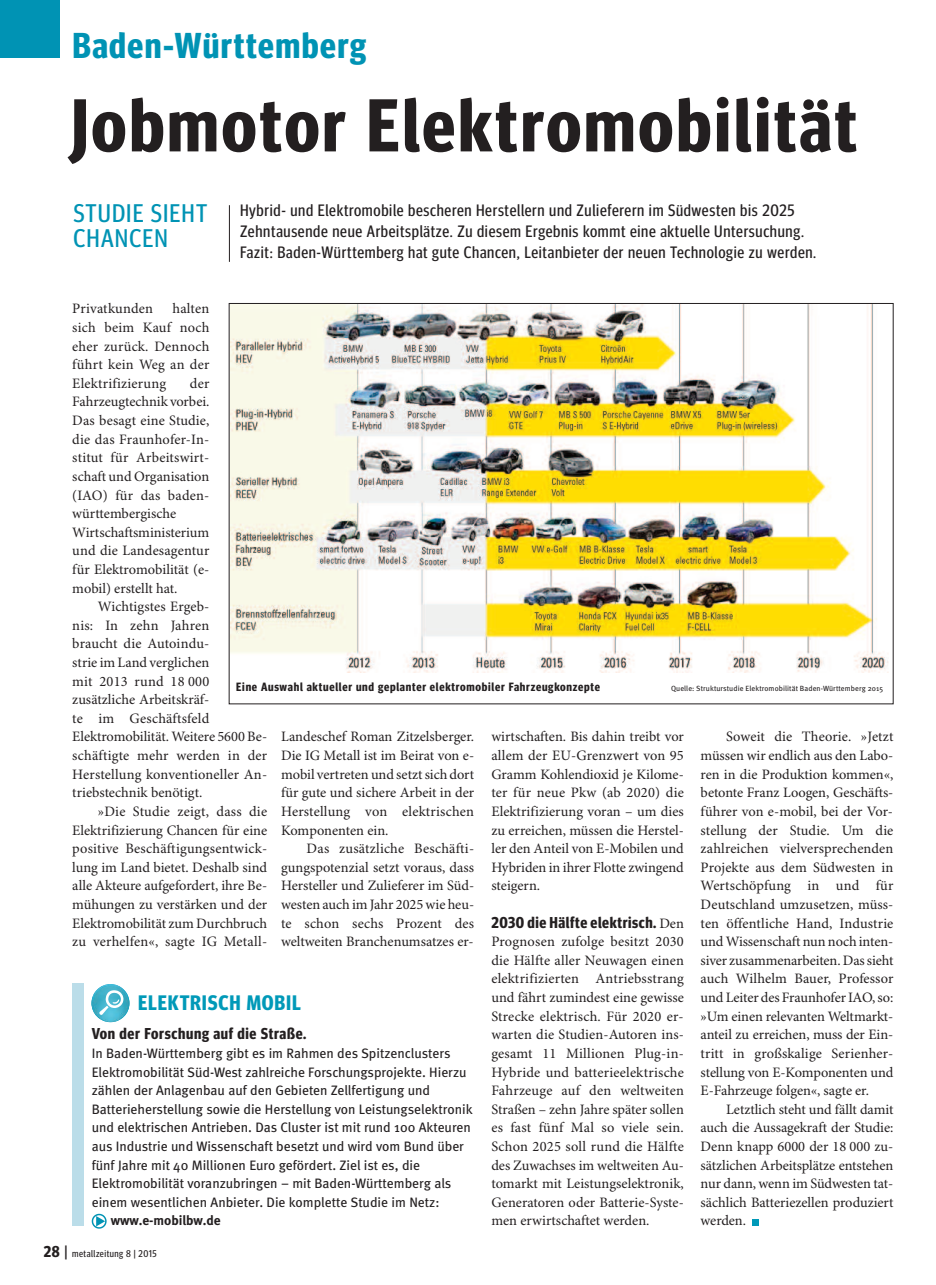
<style>
.page{position:relative;width:936px;height:1285px;background:#fff}
.page>*{position:absolute;margin:0;border:0;box-sizing:border-box;transform-origin:0 0}
.t1{font:700 74.7px "Meta Headline Cond OT";letter-spacing:.04em;color:#231f20}
.t2{font:700 36px "Meta Headline Cond OT";letter-spacing:.04em;color:#0093b4}
.t3{font:25.5px/25.5px "Meta Headline Cond OT";letter-spacing:.045em;color:#0093b4}
.t4{font:700 21px "Meta Headline Cond OT";letter-spacing:.04em;color:#0099b8}
.t5{font:16.5px/21px "Meta Headline Cond OT";letter-spacing:.04em;color:#231f20}
.t6{font:700 15.75px "Meta Headline Cond OT";letter-spacing:.035em;color:#231f20}
.t7{font:14.4px/18.6px "Minion Pro";color:#231f20;text-align:justify}
.t8{font:13.65px/18.6px "Meta";color:#231f20}
.t9{font:700 13.5px "Meta";letter-spacing:-.005em;color:#231f20}
.t10{font:700 12px "Meta Headline Cond OT";letter-spacing:.06em;color:#231f20}
.t11{font:9.75px "Meta Headline Cond OT";letter-spacing:.05em;color:#231f20}
.t12{font:7.5px "Meta";letter-spacing:.015em;color:#231f20}
.s1{font-family:"Minion Pro";font-weight:400;font-size:14.4px}
.s2{font-weight:700;font-size:15.75px}
.s3{font-size:15.75px}
</style>
<div class="page">
<div style="left:0;top:0;width:60px;height:58px;background:#0093b4"></div>
<hr style="left:229px;top:205px;width:1px;height:57px;background:#231f20">
<svg style="left:92px;top:1213px;width:15px;height:15px"></svg>
<div style="left:72px;top:982px;width:12px;height:243px;background:#bbdde9"></div>
<img style="left:91px;top:983px;width:38px;height:38px;border-radius:50%">
<svg style="left:99px;top:990px;width:24px;height:24px"></svg>
<div style="left:752px;top:1218px;width:7px;height:7px;background:#0099b8"></div>
<img style="left:231px;top:305px;width:657px;height:367px">
<h2 class="t2" style="left:72px;top:33px;width:295px">Baden-Württemberg</h2>
<h1 class="t1" style="left:71px;top:99px;width:787px">Jobmotor Elektromobilität</h1>
<h3 class="t3" style="left:73px;top:202px;width:135px">STUDIE SIEHT<br>CHANCEN</h3>
<p class="t5" style="left:240px;top:201px;width:577px">Hybrid- und Elektromobile bescheren Herstellern und Zulieferern im Südwesten bis 2025<br>Zehntausende neue Arbeitsplätze. Zu diesem Ergebnis kommt eine aktuelle Untersuchung.<br>Fazit: Baden-Württemberg hat gute Chancen, Leitanbieter der neuen Technologie zu werden.</p>
<p class="t7" style="left:72px;top:301px;width:138px;text-indent:100px">halten sich beim Kauf noch eher zurück. Dennoch führt kein Weg an der Elektrifizierung</p>
<p class="t7" style="left:72px;top:301px;width:82px">Privatkunden</p>
<p class="t7" style="left:72px;top:375px;width:138px;text-align:left;text-indent:117px">der<br>Fahrzeugtechnik vorbei.<br>Das besagt eine Studie, die das Fraunhofer-In&shy;stitut für Arbeitswirt&shy;schaft und Organisation (IAO) für das baden&shy;württembergische<br>Wirtschaftsministerium und die Landesagentur für Elektromobilität (e&shy;mobil) erstellt hat.</p>
<p class="t7" style="left:72px;top:598px;width:196px;text-align:left;text-indent:26px">Wichtigstes Ergeb-<br>nis: In zehn Jahren<br>braucht die Autoindu-<br>strie im Land verglichen<br>mit 2013 rund 18 000 zusätzliche Arbeitskräf-<br>te im Geschäftsfeld<br>Elektromobilität. Weitere 5600 Be&shy;schäftigte mehr werden in der<br>Herstellung konventioneller An&shy;triebstechnik benötigt.</p>
<p class="t7" style="left:72px;top:803px;width:196px;text-indent:26px">»Die Studie zeigt, dass die Elektrifizierung Chancen für eine positive Beschäftigungsentwick&shy;lung im Land bietet. Deshalb sind alle Akteure aufgefordert, ihre Be&shy;mühungen zu verstärken und der Elektromobilität zum Durchbruch zu verhelfen«, sagte IG Metall-</p>
<p class="t10" style="left:236px;top:682px;width:365px">Eine Auswahl aktueller und geplanter elektromobiler Fahrzeugkonzepte</p>
<p class="t12" style="left:671px;top:685px;width:213px">Quelle: Strukturstudie Elektromobilität Baden-Württemberg 2015</p>
<p class="t7" style="left:281px;top:728px;width:194px">Landeschef Roman Zitzelsberger.<br>Die IG Metall ist im Beirat von e&shy;mobil vertreten und setzt sich dort für gute und sichere Arbeit in der Herstellung von elektrischen Komponenten ein.</p>
<p class="t7" style="left:281px;top:840px;width:194px;text-indent:26px">Das zusätzliche Beschäfti&shy;gungspotenzial setzt voraus, dass Hersteller und Zulieferer im Süd&shy;westen auch im Jahr 2025 wie heu&shy;te schon sechs Prozent des weltweiten Branchenumsatzes er-</p>
<p class="t7" style="left:700px;top:728px;width:194px;text-indent:26px">Soweit die Theorie. »Jetzt müssen wir endlich aus den Labo&shy;ren in die Produktion kommen«, betonte Franz Loogen, Geschäfts&shy;führer von e-mobil, bei der Vor&shy;stellung der Studie. Um die zahlreichen vielversprechenden Projekte aus dem Südwesten in Wertschöpfung in und für Deutschland umzusetzen, müss&shy;ten öffentliche Hand, Industrie undWissenschaft nun noch inten&shy;siver zusammenarbeiten. Das sieht auch Wilhelm Bauer, Professor und Leiter des Fraunhofer IAO, so: »Um einen relevanten Weltmarkt&shy;anteil zu erreichen, muss der Ein&shy;tritt in großskalige Serienher&shy;stellung von E-Komponenten und E-Fahrzeuge folgen«, sagte er.</p>
<p class="t7" style="left:700px;top:1100px;width:194px;text-indent:26px">Letztlich steht und fällt damit auch die Aussagekraft der Studie:<br>Denn knapp 6000 der 18 000 zu&shy;sätzlichen Arbeitsplätze entstehen nur dann, wenn im Südwesten tat&shy;sächlich Batteriezellen produziert werden.</p>
<p class="t7" style="left:491px;top:728px;width:194px">wirtschaften. Bis dahin treibt vor allem der EU-Grenzwert von 95<br>Gramm Kohlendioxid je Kilome&shy;ter für neue Pkw (ab 2020) die Elektrifizierung voran – um dies zu erreichen, müssen die Herstel&shy;ler den Anteil von E-Mobilen und Hybriden in ihrer Flotte zwingend steigern.</p>
<p class="t6" style="left:491px;top:916px;width:194px">2030 die Hälfte elektrisch. <span class="s1">Den</span></p>
<p class="t7" style="left:491px;top:933px;width:194px">Prognosen zufolge besitzt 2030 die Hälfte aller Neuwagen einen elektrifizierten Antriebsstrang und fährt zumindest eine gewisse Strecke elektrisch. Für 2020 er&shy;warten die Studien-Autoren ins&shy;gesamt 11 Millionen Plug-in-Hybride und batterieelektrische Fahrzeuge auf den weltweiten Straßen – zehn Jahre später sollen es fast fünf Mal so viele sein.<br>Schon 2025 soll rund die Hälfte des Zuwachses im weltweiten Au&shy;tomarkt mit Leistungselektronik, Generatoren oder Batterie-Syste&shy;men erwirtschaftet werden.</p>
<h3 class="t4" style="left:138px;top:995px;width:164px">ELEKTRISCH MOBIL</h3>
<p class="t6" style="left:92px;top:1028px;width:216px">Von der Forschung auf die Straße.</p>
<p class="t8" style="left:92px;top:1044px;width:382px">In Baden-Württemberg gibt es im Rahmen des Spitzenclusters Elektromobilität Süd-West zahlreiche Forschungsprojekte. Hierzu zählen der Anlagenbau auf den Gebieten Zellfertigung und Batterieherstellung sowie die Herstellung von Leistungselektronik und elektrischen Antrieben. Das Cluster ist mit rund 100 Akteuren aus Industrie und Wissenschaft besetzt und wird vom Bund über fünf Jahre mit 40 Millionen Euro gefördert. Ziel ist es, die Elektromobilität voranzubringen – mit Baden-Württemberg als einem wesentlichen Anbieter. Die komplette Studie im Netz:</p>
<p class="t9" style="left:111px;top:1215px;width:111px">www.e-mobilbw.de</p>
<p class="t11" style="left:44px;top:1249px;width:114px"><span class="s2">28</span> <span class="s3">|</span> metallzeitung 8 | 2015</p>
</div>
